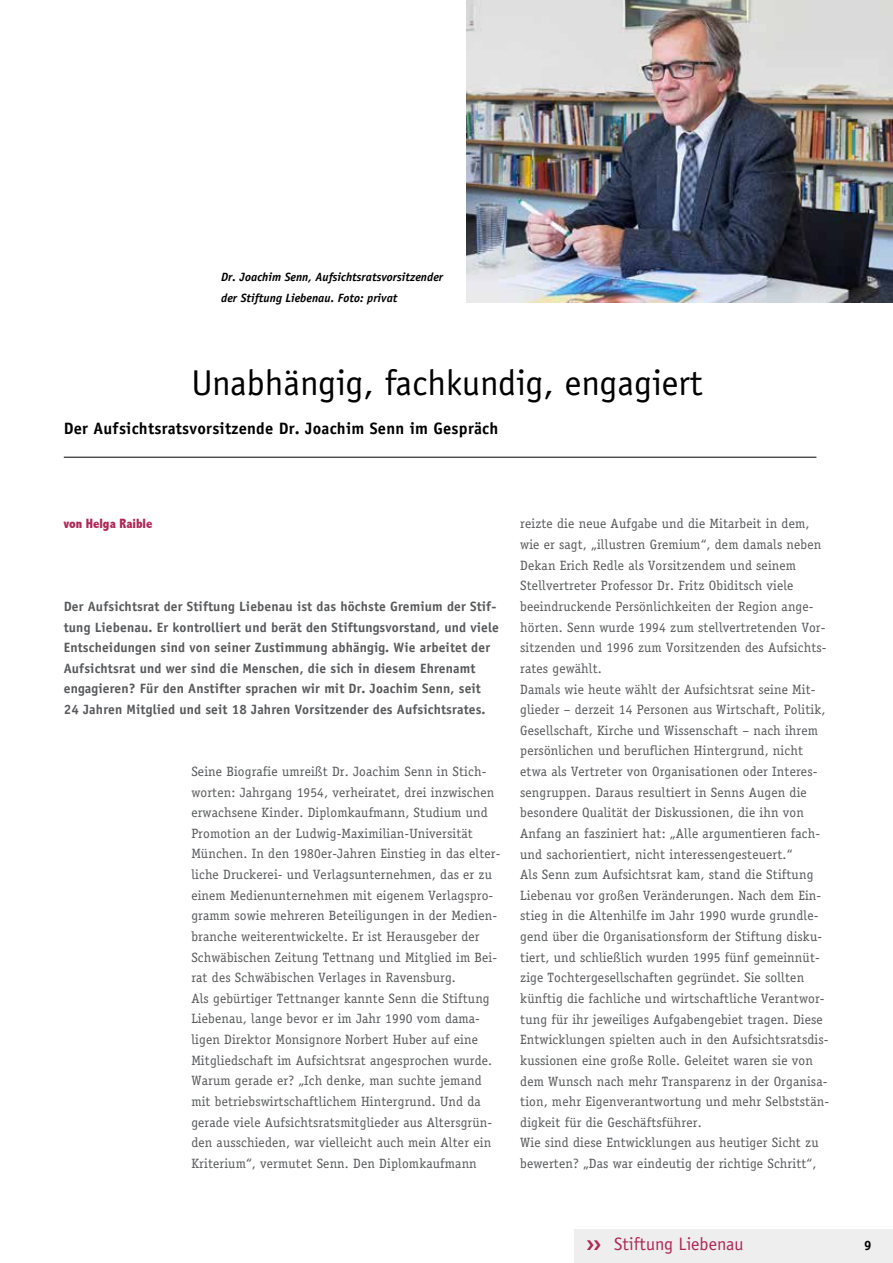
<style>
.page{position:relative;width:893px;height:1263px;background:#fff}
.page>*{position:absolute;margin:0;border:0;box-sizing:border-box;transform-origin:0 0}
.t1{font:36px "Officina Sans Std";color:#000}
.t2{font:18px "Officina Sans Std";color:#ae2856}
.t3{font:700 16.5px "Officina Sans Std";letter-spacing:.015em;color:#000}
.t4{font:13.5px/20.7px "Officina Serif Std";letter-spacing:.01em;color:#58595b}
.t5{font:700 13.5px/20.7px "Officina Sans Std";letter-spacing:.01em;color:#58595b}
.t6{font:800 condensed 13.5px "Abadi";color:#ae2856}
.t7{font:700 13.5px "Officina Sans Std";color:#000}
.t8{font:italic 700 12px/20.7px "Officina Sans Std";color:#000}
</style>
<div class="page">
<div style="left:574px;top:1229px;width:319px;height:34px;background:#eeeeef"></div>
<hr style="left:64px;top:457px;width:752px;height:1px;background:#000">
<img style="left:466px;top:0;width:427px;height:303px">
<p class="t8" style="left:221px;top:266px;width:224px">Dr. Joachim Senn, Aufsichtsratsvorsitzender der Stiftung Liebenau. Foto: privat</p>
<h1 class="t1" style="left:191px;top:362px;width:512px">Unabhängig, fachkundig, engagiert</h1>
<p class="t3" style="left:64px;top:418px;width:436px">Der Aufsichtsratsvorsitzende Dr. Joachim Senn im Gespräch</p>
<p class="t6" style="left:64px;top:516px;width:90px">von Helga Raible</p>
<p class="t5" style="left:64px;top:596px;width:437px">Der Aufsichtsrat der Stiftung Liebenau ist das höchste Gremium der Stif&shy;tung Liebenau. Er kontrolliert und berät den Stiftungsvorstand, und viele Entscheidungen sind von seiner Zustimmung abhängig. Wie arbeitet der Aufsichtsrat und wer sind die Menschen, die sich in diesem Ehrenamt engagieren? Für den Anstifter sprachen wir mit Dr. Joachim Senn, seit 24 Jahren Mitglied und seit 18 Jahren Vorsitzender des Aufsichtsrates.</p>
<p class="t4" style="left:191px;top:761px;width:311px">Seine Biografie umreißt Dr. Joachim Senn in Stich&shy;worten: Jahrgang 1954, verheiratet, drei inzwischen erwachsene Kinder. Diplomkaufmann, Studium und Promotion an der Ludwig-Maximilian-Universität München. In den 1980er-Jahren Einstieg in das elter&shy;liche Druckerei- und Verlagsunternehmen, das er zu einem Medienunternehmen mit eigenem Verlagspro&shy;gramm sowie mehreren Beteiligungen in der Medien&shy;branche weiterentwickelte. Er ist Herausgeber der Schwäbischen Zeitung Tettnang und Mitglied im Bei&shy;rat des Schwäbischen Verlages in Ravensburg.<br>Als gebürtiger Tettnanger kannte Senn die Stiftung Liebenau, lange bevor er im Jahr 1990 vom dama&shy;ligen Direktor Monsignore Norbert Huber auf eine Mitgliedschaft im Aufsichtsrat angesprochen wurde.<br>Warum gerade er? „Ich denke, man suchte jemand mit betriebswirtschaftlichem Hintergrund. Und da gerade viele Aufsichtsratsmitglieder aus Altersgrün&shy;den ausschieden, war vielleicht auch mein Alter ein Kriterium“, vermutet Senn. Den Diplomkaufmann</p>
<p class="t4" style="left:520px;top:514px;width:310px">reizte die neue Aufgabe und die Mitarbeit in dem, wie er sagt, „illustren Gremium“, dem damals neben Dekan Erich Redle als Vorsitzendem und seinem Stellvertreter Professor Dr. Fritz Obiditsch viele beeindruckende Persönlichkeiten der Region ange&shy;hörten. Senn wurde 1994 zum stellvertretenden Vor&shy;sitzenden und 1996 zum Vorsitzenden des Aufsichts&shy;rates gewählt.<br>Damals wie heute wählt der Aufsichtsrat seine Mit&shy;glieder – derzeit 14 Personen aus Wirtschaft, Politik, Gesellschaft, Kirche und Wissenschaft – nach ihrem persönlichen und beruflichen Hintergrund, nicht etwa als Vertreter von Organisationen oder Interes&shy;sengruppen. Daraus resultiert in Senns Augen die besondere Qualität der Diskussionen, die ihn von Anfang an fasziniert hat: „Alle argumentieren fach&shy;und sachorientiert, nicht interessengesteuert.“<br>Als Senn zum Aufsichtsrat kam, stand die Stiftung Liebenau vor großen Veränderungen. Nach dem Ein&shy;stieg in die Altenhilfe im Jahr 1990 wurde grundle&shy;gend über die Organisationsform der Stiftung disku&shy;tiert, und schließlich wurden 1995 fünf gemeinnüt&shy;zige Tochtergesellschaften gegründet. Sie sollten künftig die fachliche und wirtschaftliche Verantwor&shy;tung für ihr jeweiliges Aufgabengebiet tragen. Diese Entwicklungen spielten auch in den Aufsichtsratsdis&shy;kussionen eine große Rolle. Geleitet waren sie von dem Wunsch nach mehr Transparenz in der Organisa&shy;tion, mehr Eigenverantwortung und mehr Selbststän&shy;digkeit für die Geschäftsführer.<br>Wie sind diese Entwicklungen aus heutiger Sicht zu bewerten? „Das war eindeutig der richtige Schritt“,</p>
<h2 class="t2" style="left:614px;top:1233px;width:131px">Stiftung Liebenau</h2>
<p class="t7" style="left:864px;top:1237px;width:9px">9</p>
</div>
